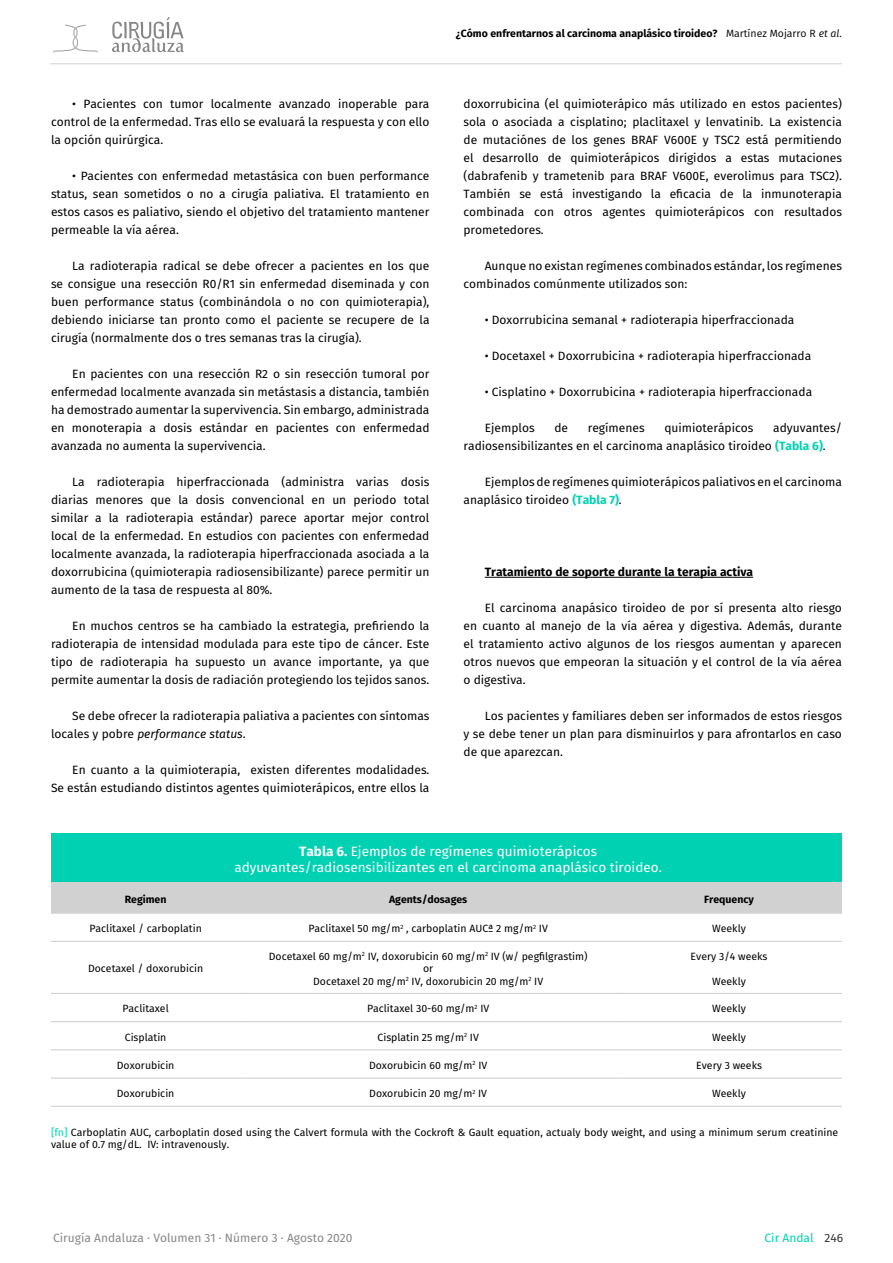
<style>
.page{position:relative;width:893px;height:1263px;background:#fff}
.page>*{position:absolute;margin:0;border:0;box-sizing:border-box;transform-origin:0 0}
.t1{font:13.5px/16.2px "Fira Sans";color:#fff;text-align:center}
.t2{font:12px/18px "Fira Sans";color:#000;text-align:justify}
.t3{font:12px "Fira Sans";color:#878787}
.t4{font:700 12px "Fira Sans";color:#000}
.t5{font:12px "Fira Sans";color:#00d1b2}
.t6{font:10.5px/12.6px "Fira Sans";color:#000;text-align:center}
.t7{font:700 10.5px "Fira Sans";color:#000}
.s1{font-style:italic}
.s2{font-weight:400}
.s3{font-weight:400;font-style:italic}
.s4{font-weight:700;color:#00d1b2}
.s5{font-weight:700}
.s6{color:#00d1b2}
.s7{color:#333}
</style>
<div class="page">
<svg style="left:53px;top:24px;width:45px;height:29px"></svg>
<svg style="left:112px;top:17px;width:72px;height:35px"></svg>
<hr style="left:50px;top:64px;width:792px;height:1px;background:#d1d1d1">
<div style="left:51px;top:883px;width:791px;height:29px;background:#d1d1d1"></div>
<hr style="left:51px;top:882px;width:189px;height:1px;background:#d1d1d1">
<hr style="left:240px;top:882px;width:376px;height:1px;background:#d1d1d1">
<hr style="left:616px;top:882px;width:226px;height:1px;background:#d1d1d1">
<hr style="left:51px;top:912px;width:189px;height:2px;background:#d1d1d1">
<hr style="left:240px;top:912px;width:376px;height:2px;background:#d1d1d1">
<hr style="left:616px;top:912px;width:226px;height:2px;background:#d1d1d1">
<hr style="left:51px;top:941px;width:189px;height:1px;background:#d1d1d1">
<hr style="left:240px;top:941px;width:376px;height:1px;background:#d1d1d1">
<hr style="left:616px;top:941px;width:226px;height:1px;background:#d1d1d1">
<hr style="left:51px;top:993px;width:189px;height:1px;background:#d1d1d1">
<hr style="left:240px;top:993px;width:376px;height:1px;background:#d1d1d1">
<hr style="left:616px;top:993px;width:226px;height:1px;background:#d1d1d1">
<hr style="left:51px;top:1021px;width:189px;height:1px;background:#d1d1d1">
<hr style="left:240px;top:1021px;width:376px;height:1px;background:#d1d1d1">
<hr style="left:616px;top:1021px;width:226px;height:1px;background:#d1d1d1">
<hr style="left:51px;top:1049px;width:189px;height:1px;background:#d1d1d1">
<hr style="left:240px;top:1049px;width:376px;height:1px;background:#d1d1d1">
<hr style="left:616px;top:1049px;width:226px;height:1px;background:#d1d1d1">
<hr style="left:51px;top:1077px;width:189px;height:2px;background:#d1d1d1">
<hr style="left:240px;top:1077px;width:376px;height:2px;background:#d1d1d1">
<hr style="left:616px;top:1077px;width:226px;height:2px;background:#d1d1d1">
<hr style="left:51px;top:1106px;width:189px;height:1px;background:#d1d1d1">
<hr style="left:240px;top:1106px;width:376px;height:1px;background:#d1d1d1">
<hr style="left:616px;top:1106px;width:226px;height:1px;background:#d1d1d1">
<div style="left:51px;top:833px;width:791px;height:49px;background:#00d1b2"></div>
<hr style="left:485px;top:577px;width:268px;height:1px;background:#000">
<p class="t2" style="left:51px;top:94px;width:380px;text-indent:21px">• Pacientes con tumor localmente avanzado inoperable para control de la enfermedad. Tras ello se evaluará la respuesta y con ello la opción quirúrgica.</p>
<p class="t2" style="left:51px;top:166px;width:380px;text-indent:21px">• Pacientes con enfermedad metastásica con buen performance status, sean sometidos o no a cirugía paliativa. El tratamiento en estos casos es paliativo, siendo el objetivo del tratamiento mantener permeable la vía aérea.</p>
<p class="t2" style="left:51px;top:256px;width:380px;text-indent:21px">La radioterapia radical se debe ofrecer a pacientes en los que se consigue una resección R0/R1 sin enfermedad diseminada y con buen performance status (combinándola o no con quimioterapia), debiendo iniciarse tan pronto como el paciente se recupere de la cirugía (normalmente dos o tres semanas tras la cirugía).</p>
<p class="t2" style="left:51px;top:364px;width:380px;text-indent:21px">En pacientes con una resección R2 o sin resección tumoral por enfermedad localmente avanzada sin metástasis a distancia, también ha demostrado aumentar la supervivencia. Sin embargo, administrada en monoterapia a dosis estándar en pacientes con enfermedad avanzada no aumenta la supervivencia.</p>
<p class="t2" style="left:51px;top:472px;width:380px;text-indent:21px">La radioterapia hiperfraccionada (administra varias dosis diarias menores que la dosis convencional en un periodo total similar a la radioterapia estándar) parece aportar mejor control local de la enfermedad. En estudios con pacientes con enfermedad localmente avanzada, la radioterapia hiperfraccionada asociada a la doxorrubicina (quimioterapia radiosensibilizante) parece permitir un aumento de la tasa de respuesta al 80%.</p>
<p class="t2" style="left:51px;top:616px;width:380px;text-indent:21px">En muchos centros se ha cambiado la estrategia, prefiriendo la radioterapia de intensidad modulada para este tipo de cáncer. Este tipo de radioterapia ha supuesto un avance importante, ya que permite aumentar la dosis de radiación protegiendo los tejidos sanos.</p>
<p class="t2" style="left:51px;top:706px;width:380px;text-indent:21px">Se debe ofrecer la radioterapia paliativa a pacientes con síntomas locales y pobre <span class="s1">performance status</span>.</p>
<p class="t2" style="left:51px;top:760px;width:380px;text-align:right">En cuanto a la quimioterapia, existen diferentes modalidades.<br>Se están estudiando distintos agentes quimioterápicos, entre ellos la</p>
<p class="t7" style="left:456px;top:25px;width:388px">¿Cómo enfrentarnos al carcinoma anaplásico tiroideo? <span class="s2">Martínez Mojarro R</span> <span class="s3">et al</span><span class="s2">.</span></p>
<p class="t2" style="left:463px;top:94px;width:380px">doxorrubicina (el quimioterápico más utilizado en estos pacientes) sola o asociada a cisplatino; placlitaxel y lenvatinib. La existencia de mutaciónes de los genes BRAF V600E y TSC2 está permitiendo el desarrollo de quimioterápicos dirigidos a estas mutaciones (dabrafenib y trametenib para BRAF V600E, everolimus para TSC2).<br>También se está investigando la eficacia de la inmunoterapia combinada con otros agentes quimioterápicos con resultados prometedores.</p>
<p class="t2" style="left:463px;top:256px;width:380px;text-indent:21px">Aunque no existan regímenes combinados estándar, los regímenes combinados comúnmente utilizados son:</p>
<p class="t2" style="left:485px;top:310px;width:311px">• Doxorrubicina semanal + radioterapia hiperfraccionada</p>
<p class="t2" style="left:485px;top:346px;width:328px">• Docetaxel + Doxorrubicina + radioterapia hiperfraccionada</p>
<p class="t2" style="left:485px;top:382px;width:329px">• Cisplatino + Doxorrubicina + radioterapia hiperfraccionada</p>
<p class="t2" style="left:485px;top:418px;width:51px">Ejemplos</p>
<p class="t2" style="left:554px;top:418px;width:15px">de</p>
<p class="t2" style="left:588px;top:418px;width:58px">regímenes</p>
<p class="t2" style="left:664px;top:418px;width:91px">quimioterápicos</p>
<p class="t2" style="left:463px;top:418px;width:380px;text-indent:310px">adyuvantes/ radiosensibilizantes en el carcinoma anaplásico tiroideo <span class="s4">(Tabla 6)</span>.</p>
<p class="t2" style="left:463px;top:472px;width:380px;text-indent:21px">Ejemplos de regímenes quimioterápicos paliativos en el carcinoma anaplásico tiroideo <span class="s4">(Tabla 7)</span>.</p>
<p class="t4" style="left:485px;top:562px;width:270px">Tratamiento de soporte durante la terapia activa</p>
<p class="t2" style="left:463px;top:598px;width:380px;text-indent:21px">El carcinoma anapásico tiroideo de por sí presenta alto riesgo en cuanto al manejo de la vía aérea y digestiva. Además, durante el tratamiento activo algunos de los riesgos aumentan y aparecen otros nuevos que empeoran la situación y el control de la vía aérea o digestiva.</p>
<p class="t2" style="left:463px;top:706px;width:380px;text-indent:21px">Los pacientes y familiares deben ser informados de estos riesgos y se debe tener un plan para disminuirlos y para afrontarlos en caso de que aparezcan.</p>
<p class="t1" style="left:234px;top:842px;width:429px"><span class="s5">Tabla 6.</span> Ejemplos de regímenes quimioterápicos adyuvantes/radiosensibilizantes en el carcinoma anaplásico tiroideo.</p>
<p class="t7" style="left:125px;top:890px;width:43px">Regimen</p>
<p class="t7" style="left:389px;top:890px;width:80px">Agents/dosages</p>
<p class="t7" style="left:704px;top:890px;width:51px">Frequency</p>
<p class="t6" style="left:89px;top:922px;width:114px">Paclitaxel / carboplatin</p>
<p class="t6" style="left:308px;top:922px;width:241px">Paclitaxel 50 mg/m<sup>2</sup> , carboplatin AUCª 2 mg/m<sup>2</sup> IV</p>
<p class="t6" style="left:712px;top:922px;width:35px">Weekly</p>
<p class="t6" style="left:88px;top:962px;width:117px">Docetaxel / doxorubicin</p>
<p class="t6" style="left:269px;top:949px;width:320px">Docetaxel 60 mg/m<sup>2</sup> IV, doxorubicin 60 mg/m<sup>2</sup> IV (w/ pegfilgrastim) or<br>Docetaxel 20 mg/m<sup>2</sup> IV, doxorubicin 20 mg/m<sup>2</sup> IV</p>
<p class="t6" style="left:691px;top:949px;width:78px">Every 3/4 weeks</p>
<p class="t6" style="left:712px;top:975px;width:35px">Weekly</p>
<p class="t6" style="left:122px;top:1002px;width:48px">Paclitaxel</p>
<p class="t6" style="left:367px;top:1002px;width:124px">Paclitaxel 30-60 mg/m<sup>2</sup> IV</p>
<p class="t6" style="left:712px;top:1002px;width:35px">Weekly</p>
<p class="t6" style="left:125px;top:1030px;width:43px">Cisplatin</p>
<p class="t6" style="left:377px;top:1030px;width:103px">Cisplatin 25 mg/m<sup>2</sup> IV</p>
<p class="t6" style="left:712px;top:1030px;width:35px">Weekly</p>
<p class="t6" style="left:117px;top:1059px;width:59px">Doxorubicin</p>
<p class="t6" style="left:369px;top:1059px;width:120px">Doxorubicin 60 mg/m<sup>2</sup> IV</p>
<p class="t6" style="left:696px;top:1059px;width:67px">Every 3 weeks</p>
<p class="t6" style="left:117px;top:1087px;width:59px">Doxorubicin</p>
<p class="t6" style="left:369px;top:1087px;width:119px">Doxorubicin 20 mg/m<sup>2</sup> IV</p>
<p class="t6" style="left:712px;top:1087px;width:35px">Weekly</p>
<p class="t6" style="left:51px;top:1125px;width:789px;text-align:left"><span class="s6">[fn]</span> Carboplatin AUC, carboplatin dosed using the Calvert formula with the Cockroft &amp; Gault equation, actualy body weight, and using a minimum serum creatinine value of 0.7 mg/dL. IV: intravenously.</p>
<p class="t3" style="left:53px;top:1229px;width:301px">Cirugía Andaluza · Volumen 31 · Número 3 · Agosto 2020</p>
<p class="t5" style="left:765px;top:1229px;width:80px">Cir Andal <span class="s7">246</span></p>
</div>
